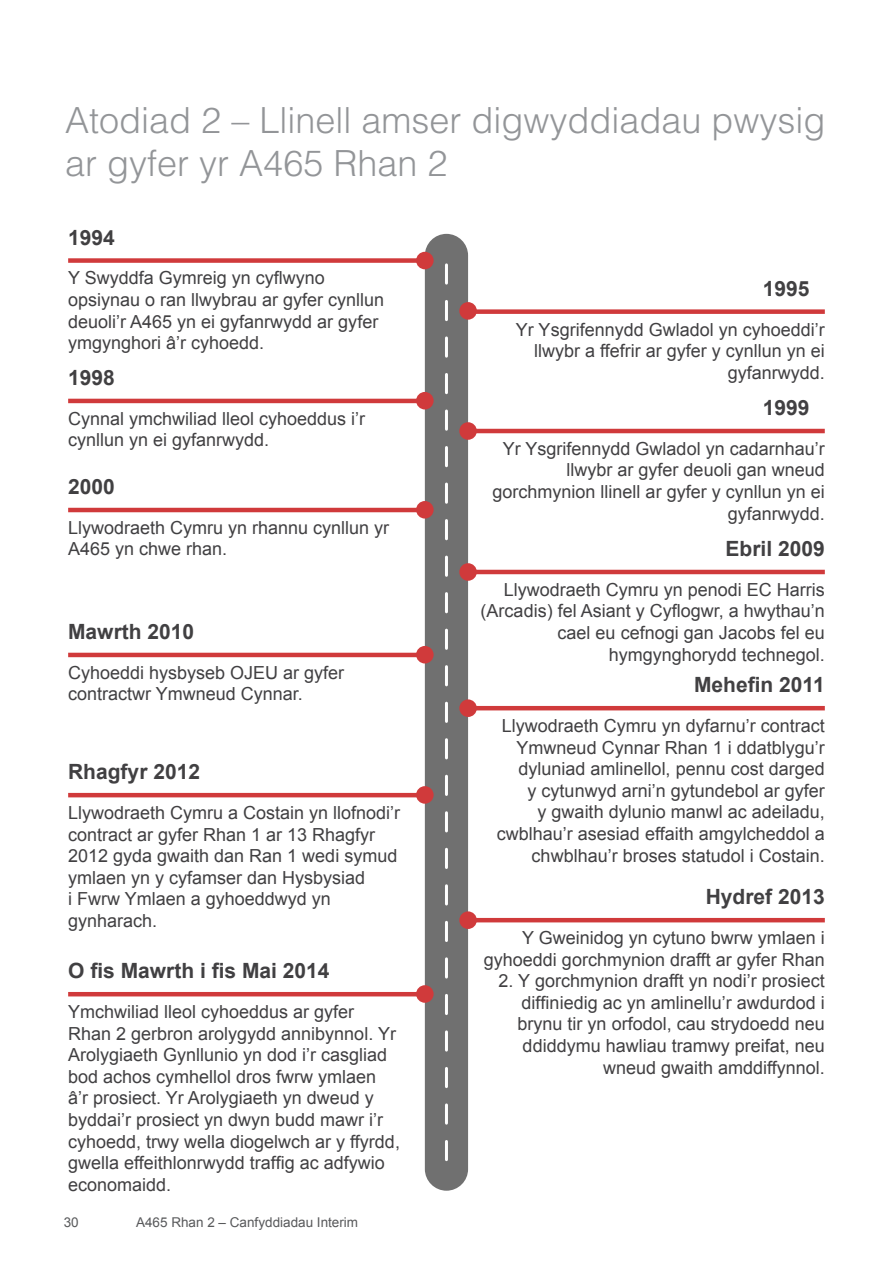
<style>
.page{position:relative;width:893px;height:1263px;background:#fff}
.page>*{position:absolute;margin:0;border:0;box-sizing:border-box;transform-origin:0 0}
.Grey_Heading{font:300 36px/43.2px "Helvetica LT Std";color:#939598}
.Table_body{font:700 21px "Arial";color:#414042}
.Table_body-2{font:18px/21.6px "Arial";color:#414042;text-align:right}
.Normal_Body_Text{font:18px/21.6px "Arial";color:#414042}
.t1{font:13.5px "Arial";color:#58595b}
</style>
<div class="page">
<div style="left:425px;top:234px;width:43px;height:957px;background:#707070;border-radius:22px"></div>
<svg style="left:445px;top:265px;width:3px;height:895px"></svg>
<div style="left:68px;top:258px;width:357px;height:5px;background:#d03a3b"></div>
<div style="left:416px;top:252px;width:18px;height:17px;background:#d03a3b;border-radius:50%"></div>
<hr style="left:68px;top:399px;width:357px;height:4px;background:#d03a3b">
<div style="left:416px;top:392px;width:18px;height:17px;background:#d03a3b;border-radius:50%"></div>
<hr style="left:68px;top:508px;width:357px;height:4px;background:#d03a3b">
<div style="left:416px;top:501px;width:18px;height:17px;background:#d03a3b;border-radius:50%"></div>
<hr style="left:68px;top:653px;width:357px;height:4px;background:#d03a3b">
<div style="left:416px;top:646px;width:18px;height:17px;background:#d03a3b;border-radius:50%"></div>
<hr style="left:68px;top:793px;width:357px;height:4px;background:#d03a3b">
<div style="left:416px;top:786px;width:18px;height:18px;background:#d03a3b;border-radius:50%"></div>
<hr style="left:68px;top:992px;width:357px;height:4px;background:#d03a3b">
<div style="left:416px;top:985px;width:18px;height:18px;background:#d03a3b;border-radius:50%"></div>
<div style="left:468px;top:309px;width:357px;height:5px;background:#d03a3b"></div>
<div style="left:459px;top:302px;width:18px;height:18px;background:#d03a3b;border-radius:50%"></div>
<hr style="left:468px;top:429px;width:357px;height:4px;background:#d03a3b">
<div style="left:459px;top:422px;width:18px;height:18px;background:#d03a3b;border-radius:50%"></div>
<hr style="left:468px;top:570px;width:357px;height:4px;background:#d03a3b">
<div style="left:459px;top:563px;width:18px;height:18px;background:#d03a3b;border-radius:50%"></div>
<hr style="left:468px;top:706px;width:357px;height:4px;background:#d03a3b">
<div style="left:459px;top:699px;width:18px;height:18px;background:#d03a3b;border-radius:50%"></div>
<hr style="left:468px;top:918px;width:357px;height:4px;background:#d03a3b">
<div style="left:459px;top:911px;width:18px;height:18px;background:#d03a3b;border-radius:50%"></div>
<h2 class="Grey_Heading" style="left:65px;top:98px;width:762px">Atodiad 2 – Llinell amser digwyddiadau pwysig ar gyfer yr A465 Rhan 2</h2>
<p class="Table_body" style="left:68px;top:223px;width:48px">1994</p>
<p class="Normal_Body_Text" style="left:68px;top:267px;width:318px">Y Swyddfa Gymreig yn cyflwyno opsiynau o ran llwybrau ar gyfer cynllun deuoli’r A465 yn ei gyfanrwydd ar gyfer ymgynghori â’r cyhoedd.</p>
<p class="Table_body" style="left:68px;top:364px;width:48px">1998</p>
<p class="Table_body-2" style="left:68px;top:408px;width:299px;text-align:left">Cynnal ymchwiliad lleol cyhoeddus i’r cynllun yn ei gyfanrwydd.</p>
<p class="Table_body" style="left:68px;top:473px;width:48px">2000</p>
<p class="Table_body-2" style="left:68px;top:517px;width:323px;text-align:left">Llywodraeth Cymru yn rhannu cynllun yr<br>A465 yn chwe rhan.</p>
<p class="Table_body" style="left:68px;top:618px;width:128px">Mawrth 2010</p>
<p class="Table_body-2" style="left:68px;top:662px;width:278px;text-align:left">Cyhoeddi hysbyseb OJEU ar gyfer contractwr Ymwneud Cynnar.</p>
<p class="Table_body" style="left:68px;top:758px;width:133px">Rhagfyr 2012</p>
<p class="Table_body-2" style="left:68px;top:802px;width:334px;text-align:left">Llywodraeth Cymru a Costain yn llofnodi’r contract ar gyfer Rhan 1 ar 13 Rhagfyr<br>2012 gyda gwaith dan Ran 1 wedi symud ymlaen yn y cyfamser dan Hysbysiad<br>i Fwrw Ymlaen a gyhoeddwyd yn gynharach.</p>
<p class="Table_body" style="left:68px;top:956px;width:263px">O fis Mawrth i fis Mai 2014</p>
<p class="Table_body-2" style="left:68px;top:1001px;width:333px;text-align:left">Ymchwiliad lleol cyhoeddus ar gyfer Rhan 2 gerbron arolygydd annibynnol. Yr Arolygiaeth Gynllunio yn dod i’r casgliad bod achos cymhellol dros fwrw ymlaen â’r prosiect. Yr Arolygiaeth yn dweud y byddai’r prosiect yn dwyn budd mawr i’r cyhoedd, trwy wella diogelwch ar y ffyrdd, gwella effeithlonrwydd traffig ac adfywio economaidd.</p>
<p class="t1" style="left:64px;top:1213px;width:17px">30</p>
<p class="t1" style="left:136px;top:1213px;width:224px">A465 Rhan 2 – Canfyddiadau Interim</p>
<p class="Table_body" style="left:763px;top:274px;width:48px">1995</p>
<p class="Table_body-2" style="left:516px;top:319px;width:310px">Yr Ysgrifennydd Gwladol yn cyhoeddi’r llwybr a ffefrir ar gyfer y cynllun yn ei gyfanrwydd.</p>
<p class="Table_body" style="left:763px;top:394px;width:48px">1999</p>
<p class="Table_body-2" style="left:493px;top:438px;width:334px">Yr Ysgrifennydd Gwladol yn cadarnhau’r llwybr ar gyfer deuoli gan wneud gorchmynion llinell ar gyfer y cynllun yn ei gyfanrwydd.</p>
<p class="Table_body" style="left:726px;top:535px;width:101px">Ebril 2009</p>
<p class="Table_body-2" style="left:481px;top:579px;width:346px">Llywodraeth Cymru yn penodi EC Harris (Arcadis) fel Asiant y Cyflogwr, a hwythau’n cael eu cefnogi gan Jacobs fel eu hymgynghorydd technegol.</p>
<p class="Table_body" style="left:694px;top:671px;width:132px">Mehefin 2011</p>
<p class="Table_body-2" style="left:497px;top:715px;width:329px">Llywodraeth Cymru yn dyfarnu’r contract Ymwneud Cynnar Rhan 1 i ddatblygu’r dyluniad amlinellol, pennu cost darged<br>y cytunwyd arni’n gytundebol ar gyfer<br>y gwaith dylunio manwl ac adeiladu, cwblhau’r asesiad effaith amgylcheddol a chwblhau’r broses statudol i Costain.</p>
<p class="Table_body" style="left:706px;top:883px;width:121px">Hydref 2013</p>
<p class="Table_body-2" style="left:484px;top:927px;width:342px">Y Gweinidog yn cytuno bwrw ymlaen i gyhoeddi gorchmynion drafft ar gyfer Rhan</p>
<p class="Table_body-2" style="left:499px;top:970px;width:328px">2. Y gorchmynion drafft yn nodi’r prosiect diffiniedig ac yn amlinellu’r awdurdod i brynu tir yn orfodol, cau strydoedd neu ddiddymu hawliau tramwy preifat, neu wneud gwaith amddiffynnol.</p>
</div>
